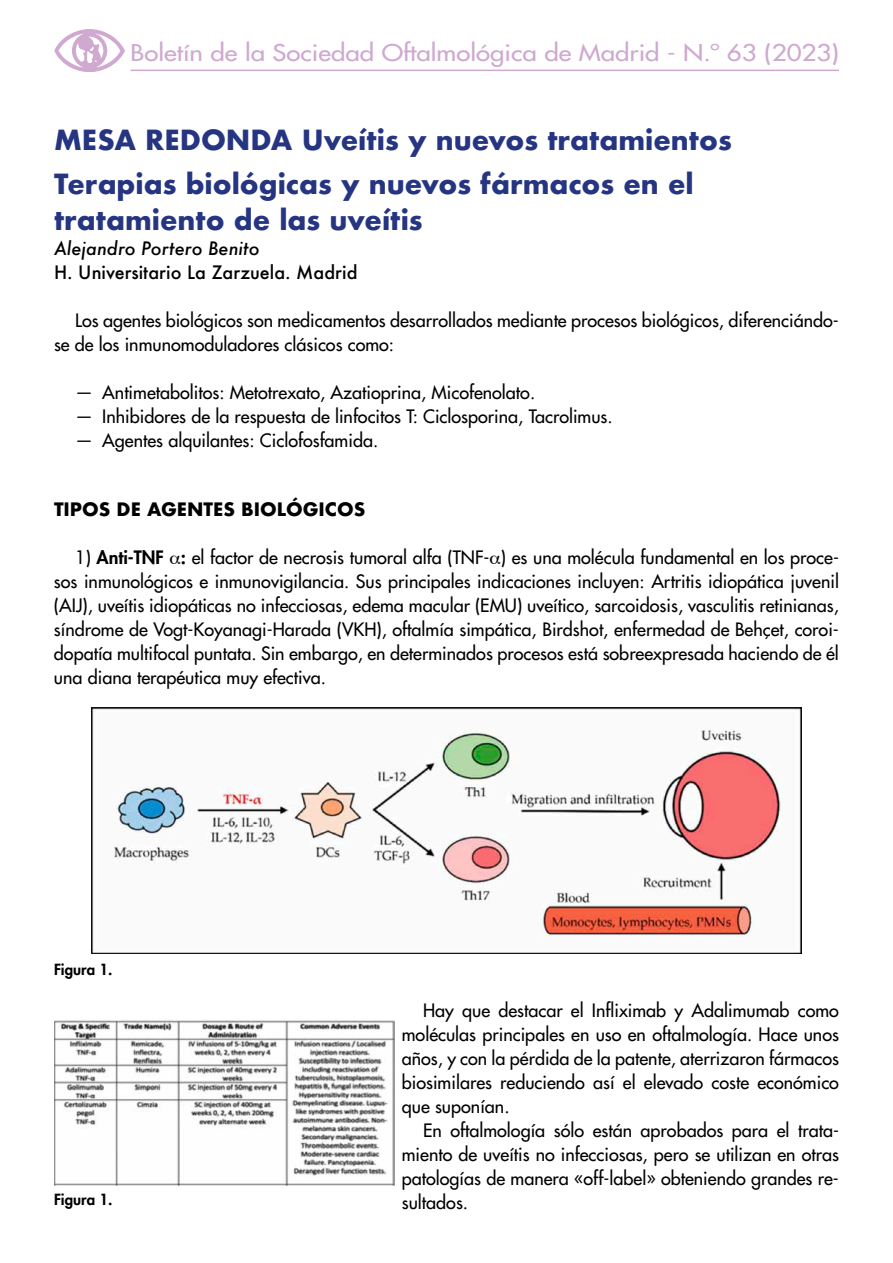
<style>
.page{position:relative;width:893px;height:1263px;background:#fff}
.page>*{position:absolute;margin:0;border:0;box-sizing:border-box;transform-origin:0 0}
.t1{font:700 27px/44.5px "Futura";color:#263582}
.t2{font:500 22.5px "Futura Std";color:#cfa9d0;scale:1.15 1}
.t3{font:500 18px/24px "Futura Std";color:#000;text-align:justify}
.t4{font:500 18px "Futura";color:#000}
.t5{font:700 18px "Futura";color:#000}
.t6{font:italic 500 18px "Futura";color:#000}
.t7{font:800 15px "Futura Std";color:#000}
.s1{font-weight:800}
</style>
<div class="page">
<img style="left:54px;top:29px;width:71px;height:42px">
<hr style="left:131px;top:70px;width:708px;height:1px;background:#cfa9d0">
<img style="left:91px;top:707px;width:710px;height:247px">
<img style="left:54px;top:1020px;width:340px;height:166px">
<p class="t2" style="left:131px;top:39px;width:618px">Boletín de la Sociedad Oftalmológica de Madrid - N.º 63 (2023)</p>
<h1 class="t1" style="left:54px;top:118px;width:679px">MESA REDONDA Uveítis y nuevos tratamientos<br>Terapias biológicas y nuevos fármacos en el</h1>
<h1 class="t1" style="left:54px;top:198px;width:370px">tratamiento de las uveítis</h1>
<p class="t6" style="left:54px;top:235px;width:207px">Alejandro Portero Benito</p>
<p class="t4" style="left:54px;top:259px;width:305px">H. Universitario La Zarzuela. Madrid</p>
<p class="t3" style="left:54px;top:308px;width:786px;text-indent:21px">Los agentes biológicos son medicamentos desarrollados mediante procesos biológicos, diferenciándo&shy;se de los inmunomoduladores clásicos como:</p>
<p class="t3" style="left:75px;top:380px;width:461px">— Antimetabolitos: Metotrexato, Azatioprina, Micofenolato.</p>
<p class="t3" style="left:75px;top:404px;width:539px">— Inhibidores de la respuesta de linfocitos T: Ciclosporina, Tacrolimus.</p>
<p class="t3" style="left:75px;top:428px;width:304px">— Agentes alquilantes: Ciclofosfamida.</p>
<p class="t5" style="left:54px;top:496px;width:313px">TIPOS DE AGENTES BIOLÓGICOS</p>
<p class="t3" style="left:54px;top:546px;width:786px;text-indent:21px">1) <span class="s1">Anti-TNF :</span> el factor de necrosis tumoral alfa (TNF- ) es una molécula fundamental en los proce&shy;sos inmunológicos e inmunovigilancia. Sus principales indicaciones incluyen: Artritis idiopática juvenil (AIJ), uveítis idiopáticas no infecciosas, edema macular (EMU) uveítico, sarcoidosis, vasculitis retinianas, síndrome de Vogt-Koyanagi-Harada (VKH), oftalmía simpática, Birdshot, enfermedad de Behçet, coroi&shy;dopatía multifocal puntata. Sin embargo, en determinados procesos está sobreexpresada haciendo de él una diana terapéutica muy efectiva.</p>
<p class="t7" style="left:54px;top:959px;width:60px">Figura 1.</p>
<p class="t7" style="left:54px;top:1190px;width:60px">Figura 1.</p>
<p class="t3" style="left:402px;top:998px;width:439px;text-indent:21px">Hay que destacar el Infliximab y Adalimumab como moléculas principales en uso en oftalmología. Hace unos años, y con la pérdida de la patente, aterrizaron fármacos biosimilares reduciendo así el elevado coste económico que suponían.</p>
<p class="t3" style="left:402px;top:1118px;width:439px;text-indent:21px">En oftalmología sólo están aprobados para el trata&shy;miento de uveítis no infecciosas, pero se utilizan en otras patologías de manera «off-label» obteniendo grandes re&shy;sultados.</p>
</div>
